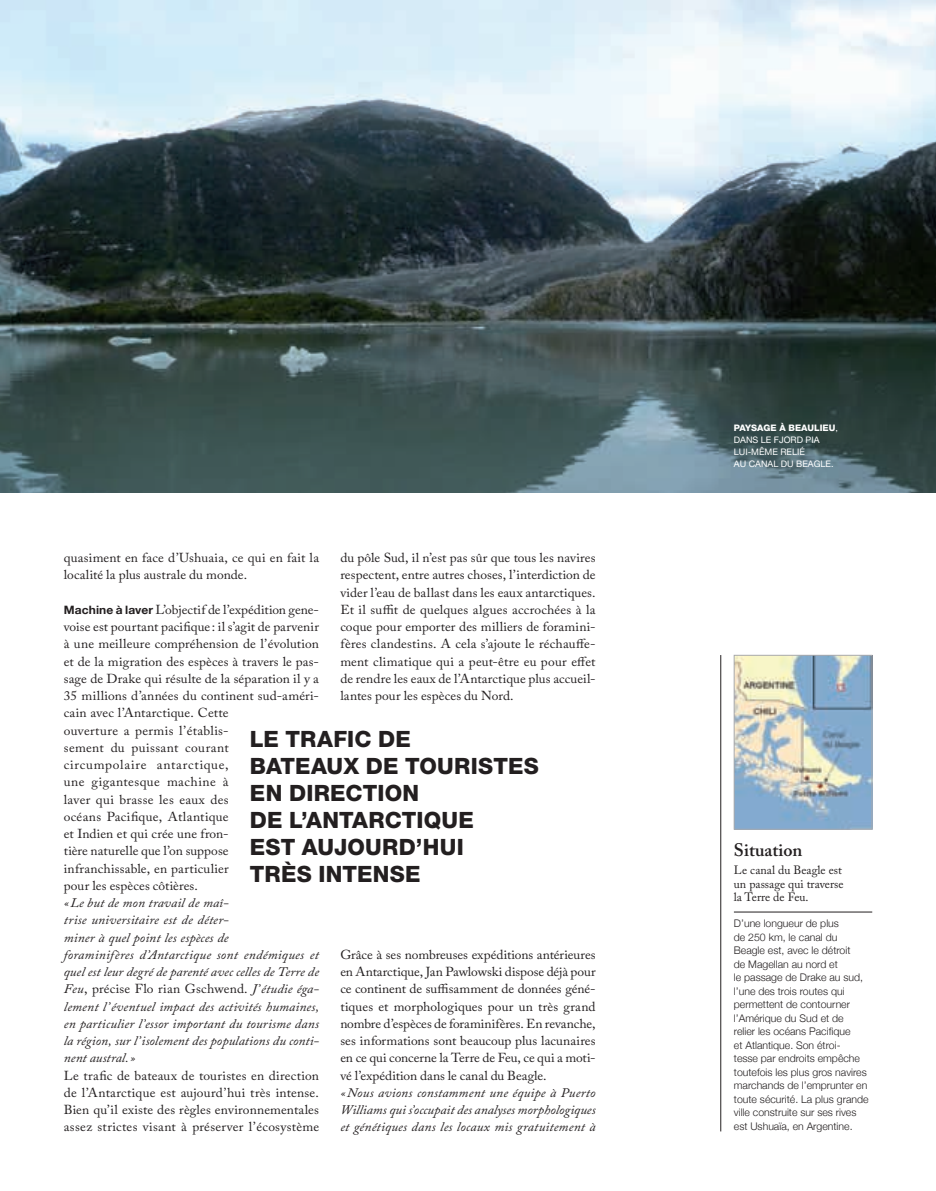
<style>
.page{position:relative;width:936px;height:1191px;background:#fff}
.page>*{position:absolute;margin:0;border:0;box-sizing:border-box;transform-origin:0 0}
._07_exergue_noir_15{font:800 22.5px/27px "Helvetica Neue";letter-spacing:.01em;color:#231f20}
._09_titre_encadré{font:600 18px "Adobe Caslon Pro";color:#231f20}
._03_texte_courant_ca{font:13.05px/17.2px "Adobe Caslon Pro";letter-spacing:.01em;color:#231f20;text-align:justify;scale:1.04 1}
._03_texte_courant_ca-2{font:italic 13.05px/17.2px "Adobe Caslon Pro";letter-spacing:.01em;color:#231f20;scale:1.04 1}
._08_texte_courant_en{font:12px/13.5px "Adobe Caslon Pro";color:#231f20}
._010_infos_encadré{font:300 10.5px/13.5px "Helvetica Neue";color:#231f20}
._07_légende_roman_CA{font:9px/12px "Helvetica Neue";color:#fff}
.s1{font-family:"Helvetica Neue";font-weight:700;font-size:11.55px}
.s2{font-style:normal}
.s3{font-weight:800}
</style>
<div class="page">
<img style="left:0;top:0;width:935px;height:493px">
<img style="left:735px;top:657px;width:135px;height:170px">
<div style="left:733px;top:655px;width:139px;height:174px;border:1px solid #a8a9ad"></div>
<hr style="left:733px;top:911px;width:139px;height:1px;background:#231f20">
<hr style="left:720px;top:655px;width:1px;height:476px;background:#231f20">
<p class="_03_texte_courant_ca" style="left:64px;top:549px;width:247px">quasiment en face d’Ushuaia, ce qui en fait la localité la plus australe du monde.</p>
<p class="_03_texte_courant_ca" style="left:64px;top:600px;width:247px;text-align:left"><span class="s1">Machine à laver</span> L’objectif de l’expédition gene&shy;voise est pourtant pacifique: il s’agit de parvenir à une meilleure compréhension de l’évolution et de la migration des espèces à travers le pas&shy;sage de Drake qui résulte de la séparation il y a 35 millions d’années du continent sud-améri&shy;cain avec l’Antarctique. Cette<br>ouverture a permis l’établis-<br>sement du puissant courant<br>circumpolaire antarctique,<br>une gigantesque machine à<br>laver qui brasse les eaux des<br>océans Pacifique, Atlantique<br>et Indien et qui crée une fron-<br>tière naturelle que l’on suppose<br>infranchissable, en particulier<br>pour les espèces côtières.</p>
<p class="_03_texte_courant_ca-2" style="left:64px;top:894px;width:247px">«Le but de mon travail de maî-<br>trise universitaire est de déter-<br>miner à quel point les espèces de<br>foraminifères d’Antarctique sont endémiques et quel est leur degré de parenté avec celles de Terre de Feu<span class="s2">, précise Flo rian Gschwend.</span> J’étudie éga&shy;lement l’éventuel impact des activités humaines, en particulier l’essor important du tourisme dans la région, sur l’isolement des populations du conti&shy;nent austral.»</p>
<p class="_03_texte_courant_ca" style="left:64px;top:1066px;width:247px">Le trafic de bateaux de touristes en direction de l’Antarctique est aujourd’hui très intense.<br>Bien qu’il existe des règles environnementales assez strictes visant à préserver l’écosystème</p>
<p class="_03_texte_courant_ca" style="left:340px;top:549px;width:247px">du pôle Sud, il n’est pas sûr que tous les navires respectent, entre autres choses, l’interdiction de vider l’eau de ballast dans les eaux antarctiques.<br>Et il suffit de quelques algues accrochées à la coque pour emporter des milliers de foramini&shy;fères clandestins. A cela s’ajoute le réchauffe&shy;ment climatique qui a peut-être eu pour effet de rendre les eaux de l’Antarctique plus accueil&shy;lantes pour les espèces du Nord.</p>
<p class="_07_exergue_noir_15" style="left:250px;top:725px;width:290px">LE TRAFIC DE<br>BATEAUX DE TOURISTES<br>EN DIRECTION<br>DE L’ANTARCTIQUE<br>EST AUJOURD’HUI<br>TRÈS INTENSE</p>
<p class="_03_texte_courant_ca" style="left:340px;top:945px;width:247px">Grâce à ses nombreuses expéditions antérieures en Antarctique, Jan Pawlowski dispose déjà pour ce continent de suffisamment de données géné&shy;tiques et morphologiques pour un très grand nombre d’espèces de foraminifères. En revanche, ses informations sont beaucoup plus lacunaires en ce qui concerne la Terre de Feu, ce qui a moti&shy;vé l’expédition dans le canal du Beagle.</p>
<p class="_03_texte_courant_ca-2" style="left:340px;top:1083px;width:247px;text-align:justify">«Nous avions constamment une équipe à Puerto Williams qui s’occupait des analyses morphologiques et génétiques dans les locaux mis gratuitement à</p>
<p class="_07_légende_roman_CA" style="left:733px;top:421px;width:106px"><span class="s3">PAYSAGE À BEAULIEU</span>,<br>DANS LE FJORD PIA<br>LUI-MÊME RELIÉ<br>AU CANAL DU BEAGLE.</p>
<p class="_09_titre_encadré" style="left:733px;top:839px;width:70px">Situation</p>
<p class="_08_texte_courant_en" style="left:733px;top:863px;width:111px">Le canal du Beagle est un passage qui traverse la Terre de Feu.</p>
<p class="_010_infos_encadré" style="left:733px;top:916px;width:136px">D’une longueur de plus<br>de 250 km, le canal du<br>Beagle est, avec le détroit<br>de Magellan au nord et<br>le passage de Drake au sud, l’une des trois routes qui permettent de contourner l’Amérique du Sud et de<br>relier les océans Pacifique<br>et Atlantique. Son étroi-<br>tesse par endroits empêche toutefois les plus gros navires marchands de l’emprunter en toute sécurité. La plus grande ville construite sur ses rives est Ushuaïa, en Argentine.</p>
</div>
